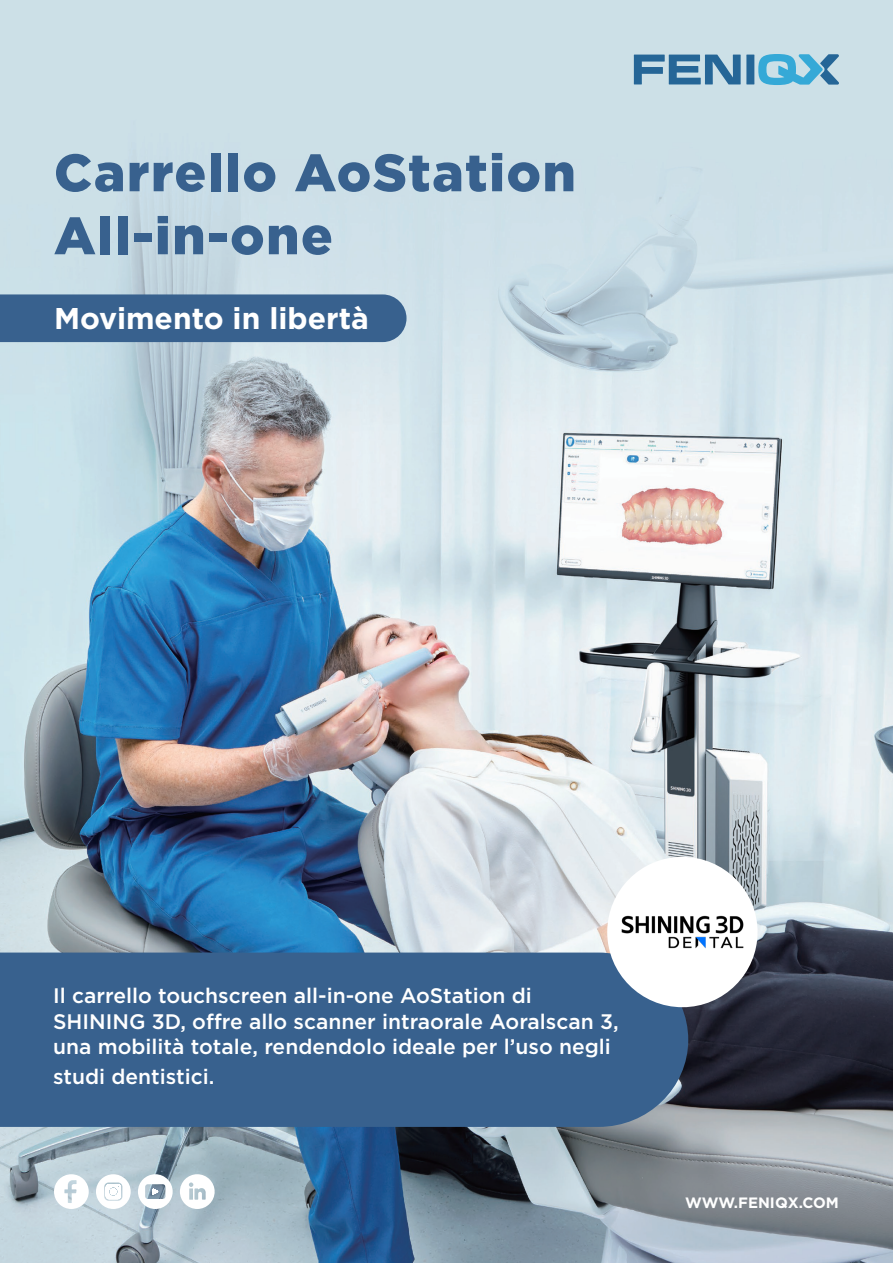
<style>
.page{position:relative;width:893px;height:1263px;background:#fff}
.page>*{position:absolute;margin:0;border:0;box-sizing:border-box;transform-origin:0 0}
.t1{font:900 52.5px/63px "Gotham";letter-spacing:.03em;color:#38618e}
.t2{font:700 30px "Gotham";color:#fff}
.t3{font:500 21px/25.2px "Gotham";color:#fff}
.t4{font:700 15px "Gotham";color:#fff}
</style>
<div class="page">
<img style="left:0;top:0;width:893px;height:1263px">
<div style="left:0;top:952px;width:688px;height:175px;background:#38618e"></div>
<svg style="left:634px;top:54px;width:205px;height:31px"></svg>
<div style="left:607px;top:857px;width:150px;height:150px;background:#fff;border-radius:50%"></div>
<img style="left:607px;top:910px;width:150px;height:44px">
<svg style="left:180px;top:1174px;width:35px;height:35px"></svg>
<svg style="left:54px;top:1174px;width:35px;height:35px"></svg>
<svg style="left:96px;top:1174px;width:35px;height:35px"></svg>
<svg style="left:138px;top:1174px;width:35px;height:35px"></svg>
<div style="left:0;top:294px;width:406px;height:48px;background:#38618e"></div>
<p class="t1" style="left:54px;top:141px;width:523px">Carrello AoStation<br>All-in-one</p>
<p class="t2" style="left:54px;top:298px;width:316px">Movimento in libertà</p>
<p class="t3" style="left:53px;top:983px;width:567px">Il carrello touchscreen all-in-one AoStation di<br>SHINING 3D, offre allo scanner intraorale Aoralscan 3, una mobilità totale, rendendolo ideale per l’uso negli</p>
<p class="t3" style="left:53px;top:1064px;width:163px">studi dentistici.</p>
<p class="t4" style="left:685px;top:1193px;width:155px">WWW.FENIQX.COM</p>
</div>
